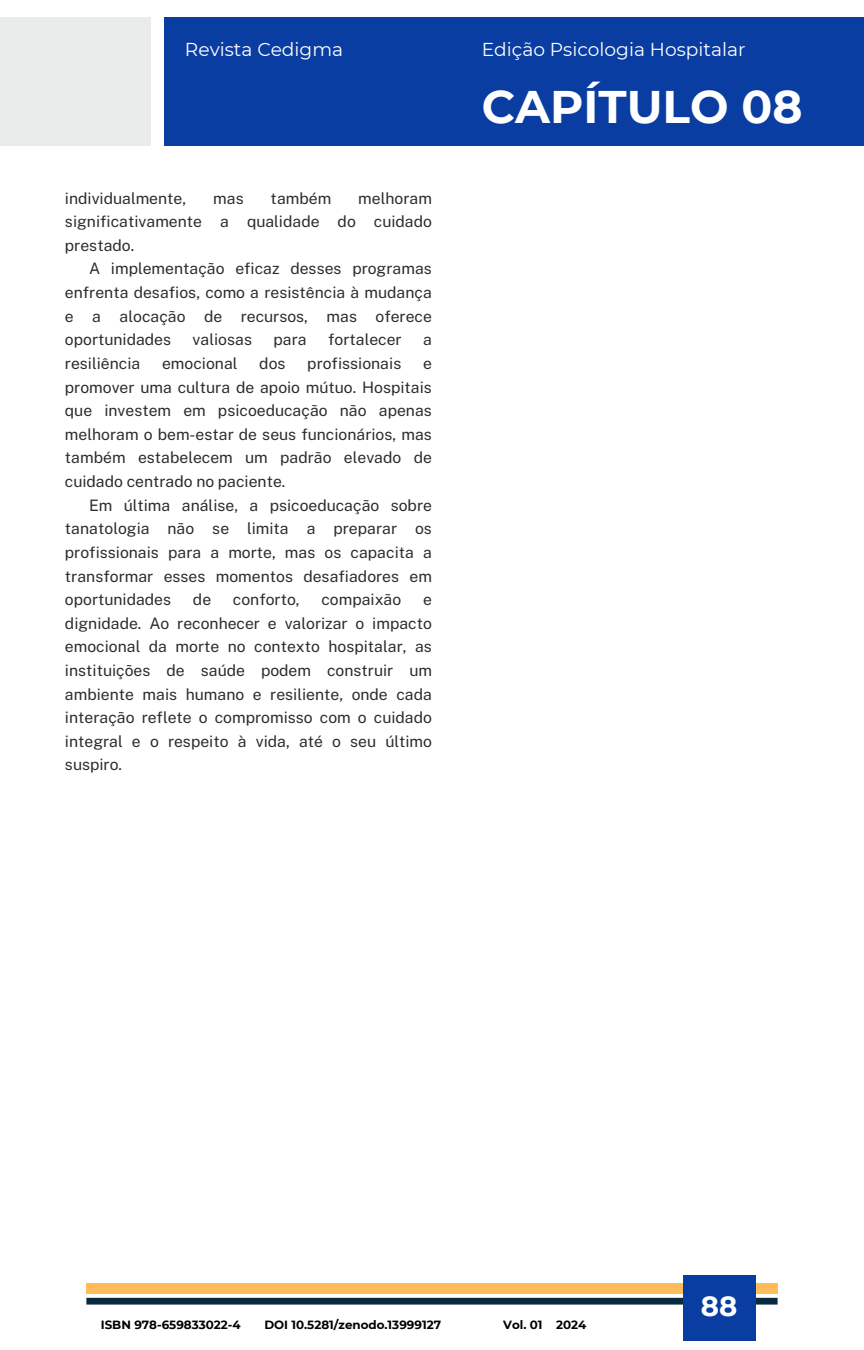
<style>
.page{position:relative;width:864px;height:1350px;background:#fff}
.page>*{position:absolute;margin:0;border:0;box-sizing:border-box;transform-origin:0 0}
.t1{font:700 45.68px "Montserrat";color:#fff}
.t2{font:700 27.68px "Montserrat";color:#fff}
.t3{font:18.68px "Montserrat";color:#fff}
.t4{font:15.75px/23.6px "Public Sans";color:#2b2c30}
.t5{font:700 11.92px "Montserrat";color:#000}
.s1{color:#fff}
</style>
<div class="page">
<div style="left:0;top:17px;width:151px;height:128px;background:#eaebeb"></div>
<div style="left:164px;top:17px;width:700px;height:128px;background:#093da2"></div>
<div style="left:86px;top:1298px;width:692px;height:7px;background:#0a2b3e"></div>
<div style="left:86px;top:1283px;width:692px;height:11px;background:#ffbd59"></div>
<div style="left:683px;top:1275px;width:72px;height:65px;background:#093da2"></div>
<h2 class="t3" style="left:185px;top:38px;width:160px">Revista Cedigma</h2>
<h1 class="t3" style="left:482px;top:38px;width:265px">Edição Psicologia Hospitalar</h1>
<h3 class="t4" style="left:65px;top:186px;width:369px;text-indent:293px">melhoram significativamente a qualidade do cuidado prestado.<br><span class="s1">HH</span>A implementação eficaz desses programas enfrenta desafios, como a resistência à mudança e a alocação de recursos, mas oferece oportunidades</h3>
<h3 class="t4" style="left:65px;top:186px;width:123px">individualmente,</h3>
<h3 class="t4" style="left:213px;top:186px;width:32px">mas</h3>
<h3 class="t4" style="left:271px;top:186px;width:62px">também</h3>
<h3 class="t4" style="left:193px;top:328px;width:61px">valiosas</h3>
<h3 class="t4" style="left:274px;top:328px;width:35px">para</h3>
<h3 class="t4" style="left:328px;top:328px;width:75px">fortalecer</h3>
<h3 class="t4" style="left:423px;top:328px;width:10px">a</h3>
<h3 class="t4" style="left:65px;top:351px;width:77px">resiliência</h3>
<h3 class="t4" style="left:162px;top:351px;width:77px">emocional</h3>
<h3 class="t4" style="left:259px;top:351px;width:28px">dos</h3>
<h3 class="t4" style="left:307px;top:351px;width:96px">profissionais</h3>
<h3 class="t4" style="left:65px;top:351px;width:369px;text-indent:358px">e promover uma cultura de apoio mútuo. Hospitais que investem em psicoeducação não apenas melhoram o bem-estar de seus funcionários, mas também estabelecem um padrão elevado de cuidado centrado no paciente.<br><span class="s1">HH</span>Em última análise, a psicoeducação sobre tanatologia não se limita a preparar os profissionais para a morte, mas os capacita a transformar esses momentos desafiadores em oportunidades</h3>
<h3 class="t4" style="left:193px;top:588px;width:20px">de</h3>
<h3 class="t4" style="left:233px;top:588px;width:68px">conforto,</h3>
<h3 class="t4" style="left:321px;top:588px;width:81px">compaixão</h3>
<h3 class="t4" style="left:65px;top:588px;width:369px;text-align:justify;text-indent:358px">e dignidade. Ao reconhecer e valorizar o impacto emocional da morte no contexto hospitalar, as instituições de saúde podem construir um ambiente mais humano e resiliente, onde cada interação reflete o compromisso com o cuidado integral e o respeito à vida, até o seu último suspiro.</h3>
<h2 class="t1" style="left:482px;top:79px;width:322px">CAPÍTULO 08</h2>
<p class="t2" style="left:701px;top:1289px;width:38px">88</p>
<h4 class="t5" style="left:101px;top:1318px;width:141px">ISBN 978-659833022-4</h4>
<p class="t5" style="left:264px;top:1318px;width:178px">DOI 10.5281/zenodo.13999127</p>
<p class="t5" style="left:503px;top:1318px;width:85px">Vol. 01 2024</p>
</div>
